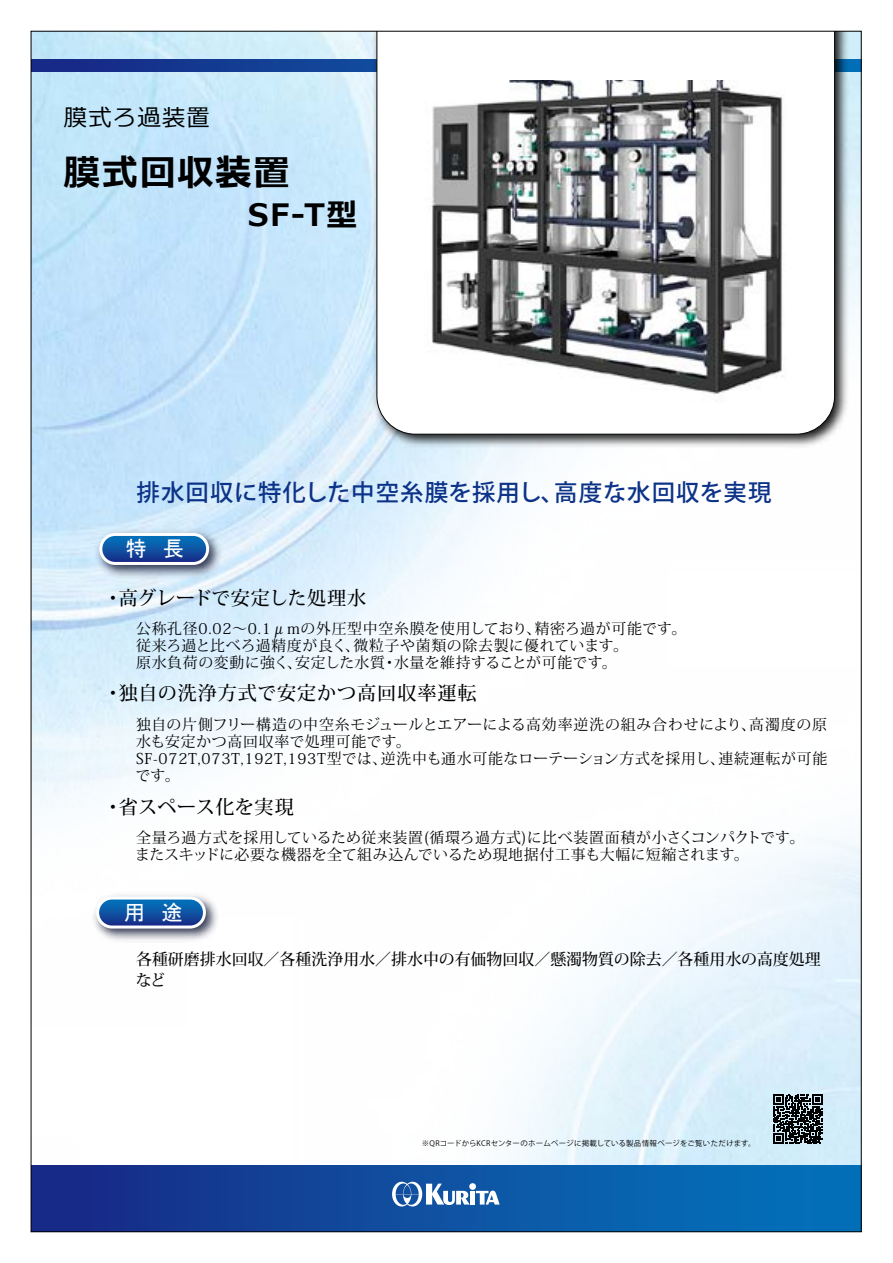
<style>
.page{position:relative;width:893px;height:1263px;background:#fff}
.page>*{position:absolute;margin:0;border:0;box-sizing:border-box;transform-origin:0 0}
.t1{font:700 36.15px "Meiryo";letter-spacing:.05em;color:#000}
.t2{font:700 30.9px "Meiryo";color:#000}
.t3{font:500 23.4px "Koz Go Pro";letter-spacing:.045em;color:#0c3388}
.t4{font:23.4px "Meiryo";letter-spacing:.05em;color:#000}
.t5{font:21.3px "MS P Gothic";color:#fff}
.t6{font:500 19.2px "Koz Min Pro";letter-spacing:.05em;color:#000}
.t7{font:500 19.2px "Koz Min Pro";color:#000}
.t8{font:500 19.2px "Koz Min Pro";letter-spacing:.03em;color:#000}
.t9{font:500 15.9px/20.2px "Koz Min Pro";color:#000}
.t10{font:14.85px/17px "Koz Min Pr 6 N";letter-spacing:.05em;color:#000}
.t11{font:14.85px/17px "Koz Min Pro";letter-spacing:.02em;color:#000}
.t12{font:7.5px "Koz Go Pro";letter-spacing:.03em;color:#000}
</style>
<div class="page">
<img style="left:33px;top:33px;width:826px;height:1133px">
<svg style="left:33px;top:59px;width:826px;height:13px;background:#133991"></svg>
<img style="left:368px;top:33px;width:484px;height:419px">
<svg style="left:376px;top:33px;width:459px;height:401px"></svg>
<div style="left:31px;top:1166px;width:830px;height:66px;background:linear-gradient(to right,#192986,#0376bd)"></div>
<svg style="left:392px;top:1182px;width:108px;height:24px"></svg>
<img style="left:416px;top:81px;width:380px;height:336px">
<img style="left:91px;top:528px;width:135px;height:51px">
<svg style="left:101px;top:534px;width:107px;height:29px;background:#1759a6"></svg>
<div style="left:99px;top:533px;width:110px;height:32px;border:3px solid #fff;border-radius:14px"></div>
<img style="left:88px;top:891px;width:135px;height:51px">
<svg style="left:98px;top:898px;width:106px;height:29px;background:#175aa6"></svg>
<div style="left:96px;top:896px;width:110px;height:32px;border:3px solid #fff;border-radius:14px"></div>
<svg style="left:773px;top:1094px;width:50px;height:50px;background:#3d4548"></svg>
<h3 class="t4" style="left:64px;top:101px;width:148px">膜式ろ過装置</h3>
<h1 class="t1" style="left:64px;top:147px;width:227px">膜式回収装置</h1>
<h2 class="t2" style="left:248px;top:193px;width:111px">SF-T型</h2>
<h3 class="t3" style="left:136px;top:477px;width:636px">排水回収に特化した中空糸膜を採用し、高度な水回収を実現</h3>
<h3 class="t5" style="left:125px;top:538px;width:60px">特　長</h3>
<p class="t7" style="left:104px;top:584px;width:264px">・高グレードで安定した処理水</p>
<p class="t10" style="left:136px;top:621px;width:552px">公称孔径0.02～0.1μmの外圧型中空糸膜を使用しており、精密ろ過が可能です。従来ろ過と比べろ過精度が良く、微粒子や菌類の除去製に優れています。<br>原水負荷の変動に強く、安定した水質・水量を維持することが可能です。</p>
<p class="t6" style="left:104px;top:680px;width:375px">・独自の洗浄方式で安定かつ高回収率運転</p>
<p class="t10" style="left:135px;top:717px;width:693px">独自の片側フリー構造の中空糸モジュールとエアーによる高効率逆洗の組み合わせにより、高濁度の原水も安定かつ高回収率で処理可能です。<br>SF-072T,073T,192T,193T型では、逆洗中も通水可能なローテーション方式を採用し、連続運転が可能です。</p>
<p class="t8" style="left:104px;top:793px;width:192px">・省スペース化を実現</p>
<p class="t11" style="left:135px;top:828px;width:671px">全量ろ過方式を採用しているため従来装置(循環ろ過方式)に比べ装置面積が小さくコンパクトです。またスキッドに必要な機器を全て組み込んでいるため現地据付工事も大幅に短縮されます。　　</p>
<h3 class="t5" style="left:124px;top:902px;width:60px">用　途</h3>
<p class="t9" style="left:136px;top:949px;width:686px">各種研磨排水回収／各種洗浄用水／排水中の有価物回収／懸濁物質の除去／各種用水の高度処理など</p>
<p class="t12" style="left:422px;top:1138px;width:336px">※QRコードからKCRセンターのホームページに掲載している製品情報ページをご覧いただけます。</p>
</div>
